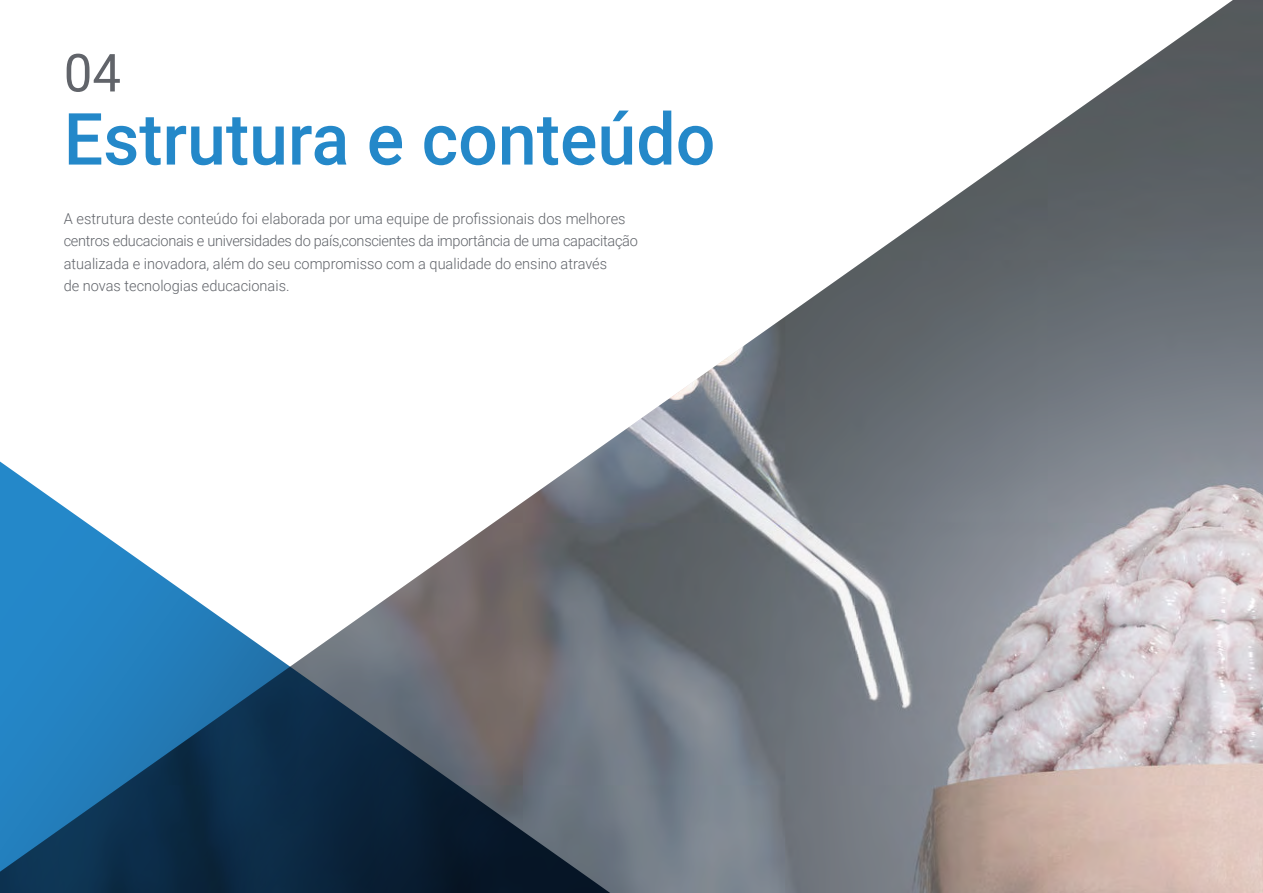
<style>
.page{position:relative;width:1263px;height:893px;background:#fff}
.page>*{position:absolute;margin:0;border:0;box-sizing:border-box;transform-origin:0 0}
.t1{font:500 72px "Roboto";color:#2488c9}
.t2{font:52.5px "Roboto";color:#61646a}
.t3{font:300 15px/22.5px "Roboto";color:#61646a}
</style>
<div class="page">
<img style="left:602px;top:0;width:661px;height:893px">
<svg style="left:0;top:446px;width:640px;height:447px"></svg>
<h2 class="t2" style="left:64px;top:36px;width:59px">04</h2>
<h1 class="t1" style="left:64px;top:89px;width:653px">Estrutura e conteúdo</h1>
<p class="t3" style="left:64px;top:207px;width:576px">A estrutura deste conteúdo foi elaborada por uma equipe de profissionais dos melhores centros educacionais e universidades do país,conscientes da importância de uma capacitação atualizada e inovadora, além do seu compromisso com a qualidade do ensino através<br>de novas tecnologias educacionais.</p>
</div>
